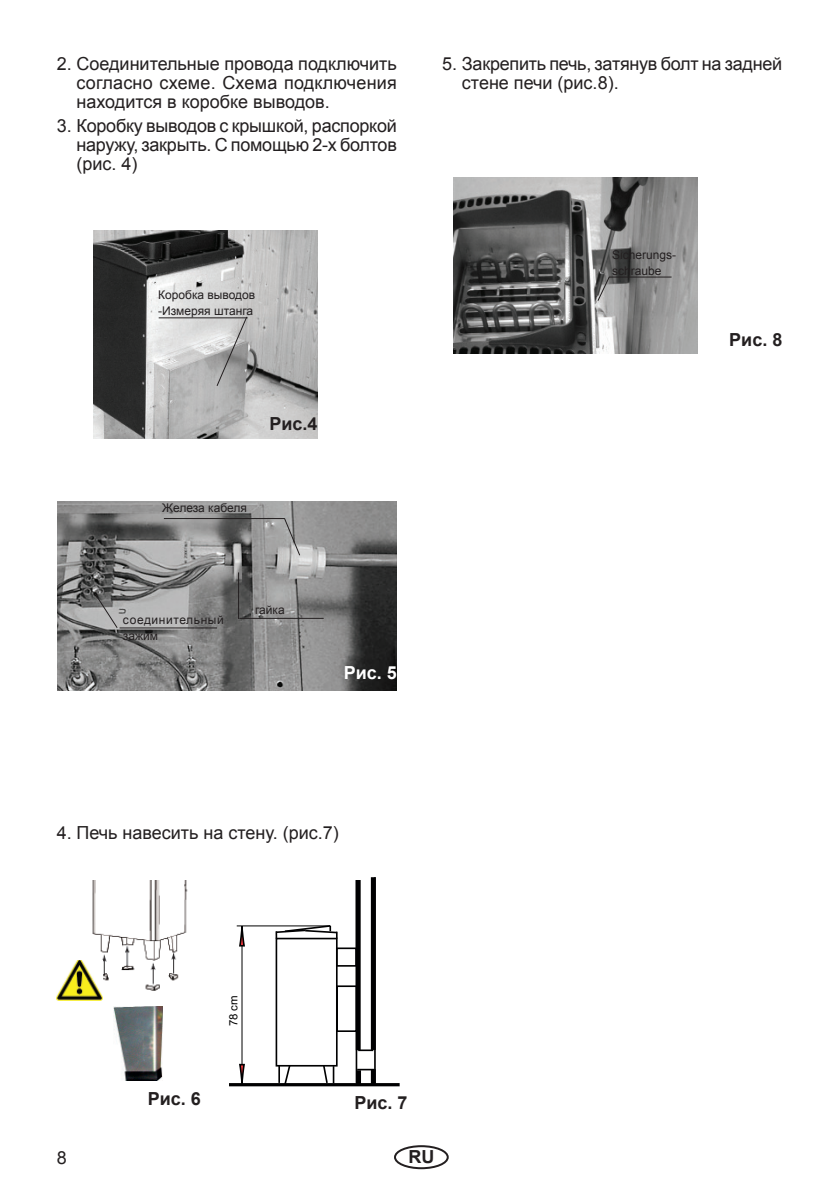
<style>
.page{position:relative;width:840px;height:1190px;background:#fff}
.page>*{position:absolute;margin:0;border:0;box-sizing:border-box;transform-origin:0 0}
.t1{font:18px/19px "Arial";letter-spacing:-.01em;color:#231f20;text-align:justify}
.t2{font:700 18px "Arial";color:#231f20}
.t3{font:700 18px "Arial";color:#fff}
.t4{font:12px/16px "Arial";color:#231f20}
.t5{font:12px/16px "Arial";letter-spacing:.05em;color:#231f20}
.t6{font:11.4px "Arial";color:#000001}
</style>
<div class="page">
<div style="left:394px;top:1145px;width:55px;height:24px;border:2px solid #231f20;border-radius:50%"></div>
<img style="left:93px;top:230px;width:224px;height:209px">
<svg style="left:216px;top:316px;width:32px;height:71px"></svg>
<hr style="left:159px;top:317px;width:89px;height:1px;background:#231f20">
<img style="left:58px;top:502px;width:339px;height:188px">
<svg style="left:94px;top:592px;width:25px;height:37px"></svg>
<hr style="left:238px;top:572px;width:1px;height:47px;background:#231f20">
<hr style="left:239px;top:618px;width:85px;height:1px;background:#231f20">
<svg style="left:283px;top:517px;width:18px;height:40px"></svg>
<hr style="left:164px;top:518px;width:121px;height:1px;background:#231f20">
<hr style="left:120px;top:627px;width:97px;height:1px;background:#231f20">
<img style="left:453px;top:177px;width:245px;height:176px">
<svg style="left:597px;top:275px;width:14px;height:27px"></svg>
<hr style="left:609px;top:277px;width:63px;height:1px;background:#231f20">
<div style="left:356px;top:880px;width:5px;height:170px;background:#000001"></div>
<div style="left:371px;top:877px;width:5px;height:173px;background:#000001"></div>
<div style="left:356px;top:1070px;width:5px;height:14px;background:#000001"></div>
<div style="left:371px;top:1069px;width:5px;height:15px;background:#000001"></div>
<hr style="left:229px;top:1083px;width:171px;height:3px;background:#000001">
<div style="left:276px;top:938px;width:62px;height:129px;border:2px solid #000001"></div>
<div style="left:336px;top:948px;width:21px;height:19px;border:2px solid #000001"></div>
<div style="left:336px;top:985px;width:21px;height:47px;border:2px solid #000001"></div>
<hr style="left:356px;top:880px;width:1px;height:203px;background:#000001">
<hr style="left:374px;top:877px;width:2px;height:207px;background:#000001">
<svg style="left:358px;top:1049px;width:15px;height:2px"></svg>
<svg style="left:357px;top:1069px;width:14px;height:1px"></svg>
<hr style="left:237px;top:926px;width:93px;height:1px;background:#000001">
<hr style="left:242px;top:942px;width:1px;height:127px;background:#000001">
<svg style="left:238px;top:1063px;width:8px;height:24px"></svg>
<svg style="left:238px;top:925px;width:8px;height:22px"></svg>
<svg style="left:278px;top:1064px;width:14px;height:20px"></svg>
<svg style="left:322px;top:1064px;width:12px;height:20px"></svg>
<svg style="left:275px;top:925px;width:63px;height:14px"></svg>
<img style="left:92px;top:881px;width:96px;height:117px">
<img style="left:57px;top:960px;width:45px;height:40px">
<img style="left:113px;top:1007px;width:50px;height:74px">
<p class="t1" style="left:76px;top:55px;width:322px;text-indent:-20px">2. Соединительные провода подключить согласно схеме. Схема подключения находится в коробке выводов.</p>
<p class="t1" style="left:76px;top:118px;width:322px;text-indent:-20px">3. Коробку выводов с крышкой, распоркой наружу, закрыть. С помощью 2-х болтов (рис. 4)</p>
<p class="t4" style="left:158px;top:288px;width:99px">Коробка выводов -Измеряя штанга</p>
<p class="t2" style="left:269px;top:414px;width:50px">Рис.4</p>
<p class="t4" style="left:162px;top:501px;width:86px">Железа кабеля</p>
<p class="t5" style="left:123px;top:613px;width:102px">соединительный зажим</p>
<p class="t4" style="left:255px;top:603px;width:31px">гайка</p>
<p class="t3" style="left:344px;top:662px;width:55px">Рис. 5</p>
<p class="t1" style="left:462px;top:56px;width:322px;text-indent:-20px">5. Закрепить печь, затянув болт на задней стене печи (рис.8).</p>
<p class="t4" style="left:612px;top:248px;width:66px">Sicherungs&shy;schraube</p>
<p class="t2" style="left:729px;top:330px;width:55px">Рис. 8</p>
<p class="t1" style="left:57px;top:825px;width:284px">4. Печь навесить на стену. (рис.7)</p>
<p class="t2" style="left:148px;top:1089px;width:55px">Рис. 6</p>
<p class="t6" style="left:227px;top:1026px;width:33px;rotate:-90deg">78 cm</p>
<p class="t2" style="left:354px;top:1092px;width:55px">Рис. 7</p>
<p class="t1" style="left:57px;top:1149px;width:12px">8</p>
<p class="t2" style="left:409px;top:1150px;width:27px">RU</p>
</div>
